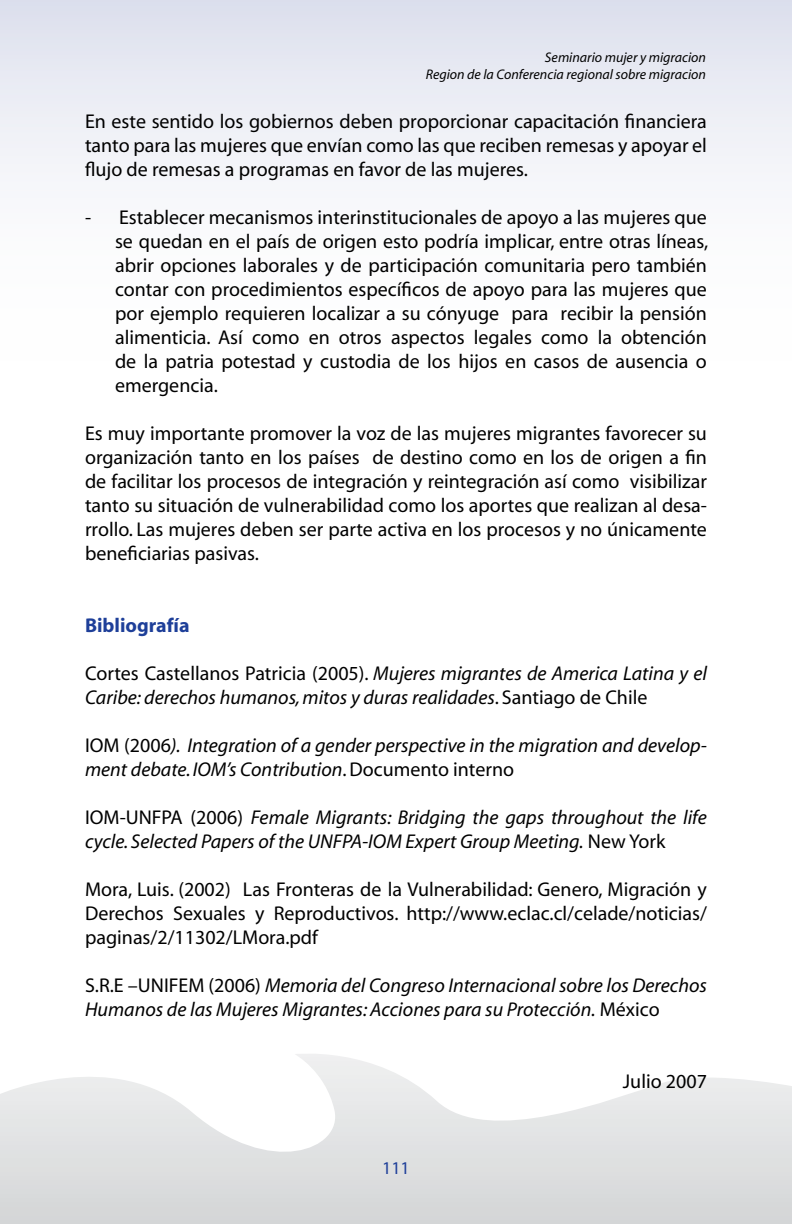
<style>
.page{position:relative;width:792px;height:1224px;background:#fff}
.page>*{position:absolute;margin:0;border:0;box-sizing:border-box;transform-origin:0 0}
.t1{font:20px/24px "Myriad";color:#000;text-align:justify}
.t2{font:italic 20px/24px "Myriad";color:#000}
.t3{font:700 20px "Myriad";color:#1e3f99}
.t4{font:18px "Myriad";color:#1e3f99}
.t5{font:italic 14px/16.8px "Myriad";color:#000;text-align:right}
.s1{font-style:normal}
</style>
<div class="page">
<svg style="left:0;top:1054px;width:792px;height:170px"></svg>
<div style="left:0;top:0;width:792px;height:361px;background:linear-gradient(to bottom,#e0e3ef,#fff)"></div>
<p class="t5" style="left:426px;top:50px;width:282px">Seminario mujer y migracion<br>Region de la Conferencia regional sobre migracion</p>
<p class="t1" style="left:85px;top:111px;width:623px">En este sentido los gobiernos deben proporcionar capacitación financiera tanto para las mujeres que envían como las que reciben remesas y apoyar el flujo de remesas a programas en favor de las mujeres.</p>
<p class="t1" style="left:115px;top:207px;width:595px;text-indent:-30px">- Establecer mecanismos interinstitucionales de apoyo a las mujeres que se quedan en el país de origen esto podría implicar, entre otras líneas, abrir opciones laborales y de participación comunitaria pero también contar con procedimientos específicos de apoyo para las mujeres que por ejemplo requieren localizar a su cónyuge para recibir la pensión alimenticia. Así como en otros aspectos legales como la obtención de la patria potestad y custodia de los hijos en casos de ausencia o emergencia.</p>
<p class="t1" style="left:85px;top:423px;width:623px">Es muy importante promover la voz de las mujeres migrantes favorecer su organización tanto en los países de destino como en los de origen a fin de facilitar los procesos de integración y reintegración así como visibilizar tanto su situación de vulnerabilidad como los aportes que realizan al desa&shy;rrollo. Las mujeres deben ser parte activa en los procesos y no únicamente beneficiarias pasivas.</p>
<p class="t3" style="left:85px;top:615px;width:106px">Bibliografía</p>
<p class="t2" style="left:85px;top:663px;width:623px"><span class="s1">Cortes Castellanos Patricia (2005).</span> Mujeres migrantes de America Latina y el<br>Caribe: derechos humanos, mitos y duras realidades<span class="s1">. Santiago de Chile</span></p>
<p class="t2" style="left:85px;top:735px;width:623px"><span class="s1">IOM (2006</span>). Integration of a gender perspective in the migration and develop&shy;ment debate. IOM’s Contribution<span class="s1">. Documento interno</span></p>
<p class="t2" style="left:85px;top:807px;width:623px"><span class="s1">IOM-UNFPA (2006)</span> Female Migrants: Bridging the gaps throughout the life cycle. Selected Papers of the UNFPA-IOM Expert Group Meeting. <span class="s1">New York</span></p>
<p class="t1" style="left:85px;top:879px;width:623px">Mora, Luis. (2002) Las Fronteras de la Vulnerabilidad: Genero, Migración y Derechos Sexuales y Reproductivos. http://www.eclac.cl/celade/noticias/ paginas/2/11302/LMora.pdf</p>
<p class="t2" style="left:85px;top:975px;width:623px"><span class="s1">S.R.E –UNIFEM (2006)</span> Memoria del Congreso Internacional sobre los Derechos<br>Humanos de las Mujeres Migrantes: Acciones para su Protección. <span class="s1">México</span></p>
<p class="t4" style="left:382px;top:1159px;width:29px">111</p>
<p class="t1" style="left:623px;top:1071px;width:86px">Julio 2007</p>
</div>
